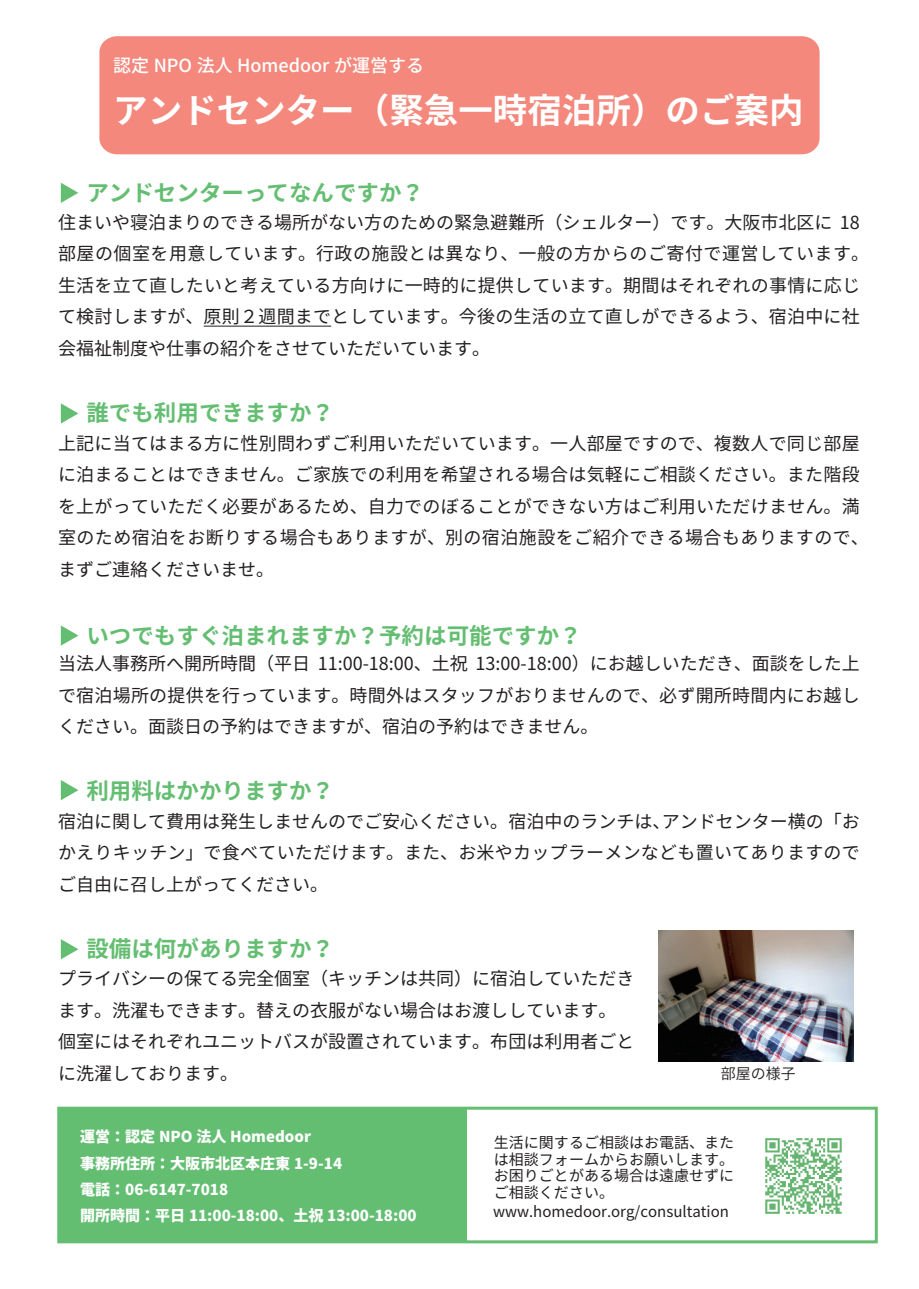
<style>
.page{position:relative;width:919px;height:1289px;background:#fff}
.page>*{position:absolute;margin:0;border:0;box-sizing:border-box;transform-origin:0 0}
.t1{font:700 34.5px "Noto Sans CJ Kjp";color:#fff}
.t2{font:700 22.5px "Noto Sans CJ Kjp";color:#64be72}
.t3{font:18px/31.5px "Noto Sans CJ Kjp";letter-spacing:.015em;color:#231f20}
.t4{font:500 18px "Noto Sans CJ Kjp";color:#fff}
.t5{font:15px/16.5px "Noto Sans CJ Kjp";color:#231f20;text-align:justify}
.t6{font:900 15px/26.2px "Noto Sans CJ Kjp";color:#fff}
.t7{font:600 15px "Noto Sans CJ Kjp";color:#231f20}
</style>
<div class="page">
<img style="left:658px;top:930px;width:195px;height:131px">
<div style="left:99px;top:36px;width:720px;height:118px;background:#f4887c"></div>
<div style="left:57px;top:1106px;width:820px;height:137px;border:3px solid #64be72"></div>
<svg style="left:61px;top:183px;width:17px;height:20px"></svg>
<svg style="left:61px;top:403px;width:17px;height:20px"></svg>
<svg style="left:61px;top:625px;width:17px;height:20px"></svg>
<svg style="left:61px;top:780px;width:17px;height:20px"></svg>
<svg style="left:61px;top:939px;width:17px;height:20px"></svg>
<img style="left:765px;top:1138px;width:77px;height:76px">
<hr style="left:204px;top:326px;width:127px;height:1px;background:#231f20">
<div style="left:59px;top:1108px;width:407px;height:133px;background:#64be72"></div>
<p class="t4" style="left:113px;top:55px;width:312px">認定 NPO 法人 Homedoor が運営する</p>
<h1 class="t1" style="left:113px;top:91px;width:692px">アンドセンター（緊急一時宿泊所）のご案内</h1>
<p class="t2" style="left:86px;top:180px;width:339px">アンドセンターってなんですか？</p>
<p class="t3" style="left:58px;top:207px;width:812px">住まいや寝泊まりのできる場所がない方のための緊急避難所（シェルター）です。大阪市北区に 18部屋の個室を用意しています。行政の施設とは異なり、一般の方からのご寄付で運営しています。生活を立て直したいと考えている方向けに一時的に提供しています。期間はそれぞれの事情に応じて検討しますが、原則２週間までとしています。今後の生活の立て直しができるよう、宿泊中に社会福祉制度や仕事の紹介をさせていただいています。</p>
<p class="t2" style="left:86px;top:400px;width:249px">誰でも利用できますか？</p>
<p class="t3" style="left:58px;top:427px;width:812px">上記に当てはまる方に性別問わずご利用いただいています。一人部屋ですので、複数人で同じ部屋に泊まることはできません。ご家族での利用を希望される場合は気軽にご相談ください。また階段を上がっていただく必要があるため、自力でのぼることができない方はご利用いただけません。満室のため宿泊をお断りする場合もありますが、別の宿泊施設をご紹介できる場合もありますので、まずご連絡くださいませ。</p>
<p class="t2" style="left:86px;top:622px;width:496px">いつでもすぐ泊まれますか？予約は可能ですか？</p>
<p class="t3" style="left:58px;top:648px;width:803px;text-align:justify">当法人事務所へ開所時間（平日 11:00-18:00、土祝 13:00-18:00）にお越しいただき、面談をした上で宿泊場所の提供を行っています。時間外はスタッフがおりませんので、必ず開所時間内にお越しください。面談日の予約はできますが、宿泊の予約はできません。</p>
<p class="t2" style="left:86px;top:778px;width:249px">利用料はかかりますか？</p>
<p class="t3" style="left:58px;top:805px;width:803px;text-align:justify">宿泊に関して費用は発生しませんのでご安心ください。宿泊中のランチは、アンドセンター横の「おかえりキッチン」で食べていただけます。また、お米やカップラーメンなども置いてありますのでご自由に召し上がってください。</p>
<p class="t2" style="left:86px;top:935px;width:249px">設備は何がありますか？</p>
<p class="t3" style="left:58px;top:963px;width:577px">プライバシーの保てる完全個室（キッチンは共同）に宿泊していただきます。洗濯もできます。替えの衣服がない場合はお渡ししています。個室にはそれぞれユニットバスが設置されています。布団は利用者ごとに洗濯しております。</p>
<p class="t7" style="left:720px;top:1065px;width:76px">部屋の様子</p>
<p class="t6" style="left:80px;top:1123px;width:338px">運営：認定 NPO 法人 Homedoor<br>事務所住所：大阪市北区本庄東 1-9-14<br>電話：06-6147-7018<br>開所時間：平日 11:00-18:00、土祝 13:00-18:00</p>
<p class="t5" style="left:494px;top:1134px;width:241px">生活に関するご相談はお電話、または相談フォームからお願いします。お困りごとがある場合は遠慮せずにご相談ください。</p>
<p class="t5" style="left:493px;top:1203px;width:237px">www.homedoor.org/consultation</p>
</div>
